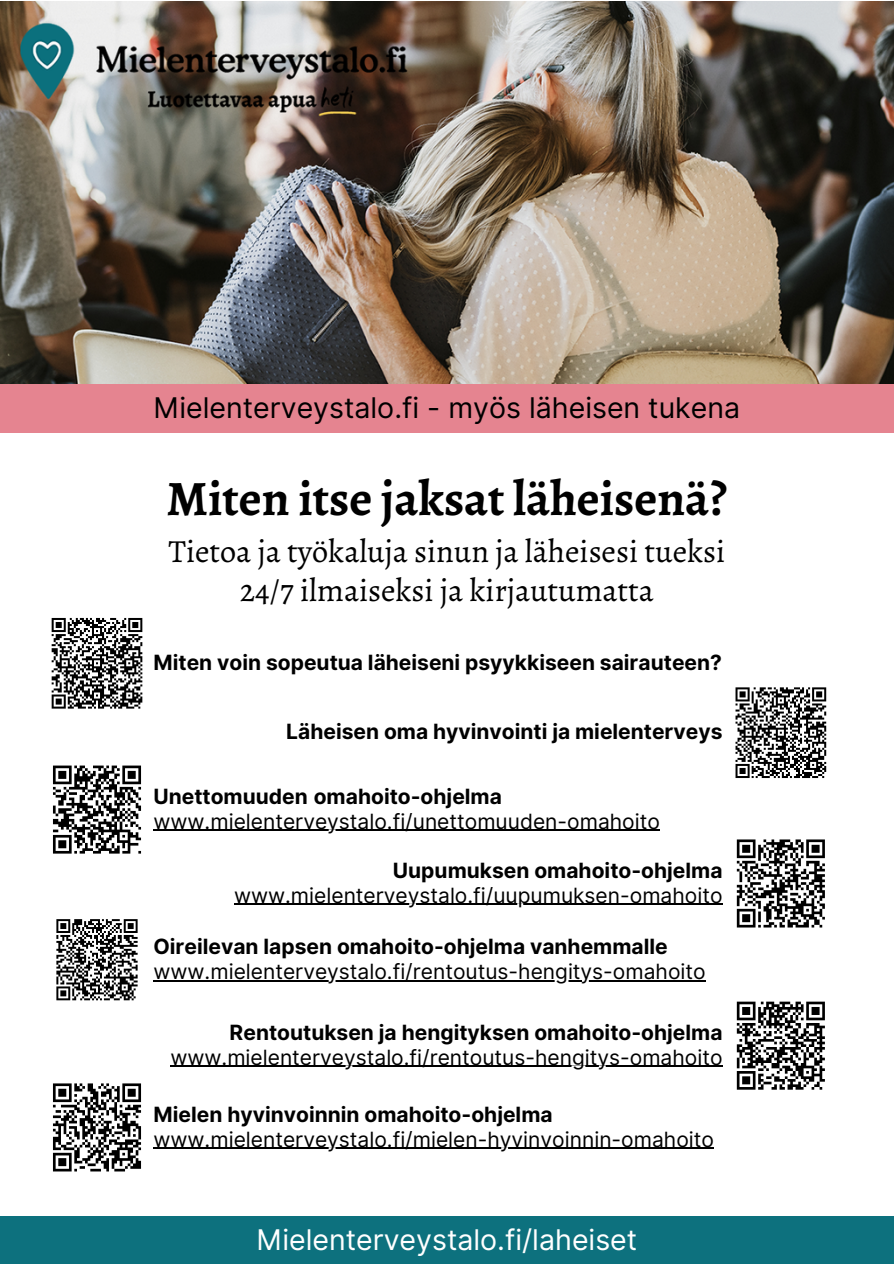
<style>
.page{position:relative;width:894px;height:1264px;background:#fff}
.page>*{position:absolute;margin:0;border:0;box-sizing:border-box;transform-origin:0 0}
.t1{font:700 49.5px "Alegreya";color:#000}
.t2{font:32.25px "Alegreya";color:#000}
.t3{font:28.5px "Inter";color:#000}
.t4{font:28.5px "Inter";color:#fff}
.t5{font:700 21px "Inter";color:#000}
.t6{font:21px "Inter";color:#000}
</style>
<div class="page">
<div style="left:0;top:384px;width:893px;height:49px;background:#e58490"></div>
<div style="left:0;top:1216px;width:893px;height:47px;background:#0d717e"></div>
<img style="left:0;top:1px;width:893px;height:383px">
<hr style="left:153px;top:829px;width:506px;height:2px;background:#000">
<hr style="left:234px;top:903px;width:488px;height:1px;background:#000">
<hr style="left:170px;top:1065px;width:552px;height:2px;background:#000">
<hr style="left:153px;top:1147px;width:560px;height:1px;background:#000">
<svg style="left:51px;top:618px;width:92px;height:91px"></svg>
<svg style="left:735px;top:687px;width:92px;height:91px"></svg>
<svg style="left:53px;top:765px;width:89px;height:89px"></svg>
<svg style="left:736px;top:1001px;width:89px;height:89px"></svg>
<svg style="left:736px;top:839px;width:89px;height:89px"></svg>
<svg style="left:53px;top:1083px;width:89px;height:89px"></svg>
<hr style="left:153px;top:979px;width:552px;height:2px;background:#000">
<svg style="left:56px;top:919px;width:82px;height:82px"></svg>
<p class="t3" style="left:153px;top:390px;width:588px">Mielenterveystalo.fi - myös läheisen tukena</p>
<p class="t1" style="left:166px;top:465px;width:562px">Miten itse jaksat läheisenä?</p>
<p class="t2" style="left:168px;top:529px;width:558px">Tietoa ja työkaluja sinun ja läheisesi tueksi</p>
<p class="t2" style="left:240px;top:568px;width:415px">24/7 ilmaiseksi ja kirjautumatta</p>
<p class="t5" style="left:153px;top:650px;width:570px">Miten voin sopeutua läheiseni psyykkiseen sairauteen?</p>
<p class="t5" style="left:286px;top:719px;width:437px">Läheisen oma hyvinvointi ja mielenterveys</p>
<p class="t5" style="left:153px;top:783px;width:350px">Unettomuuden omahoito-ohjelma</p>
<p class="t6" style="left:153px;top:808px;width:508px">www.mielenterveystalo.fi/unettomuuden-omahoito</p>
<p class="t5" style="left:393px;top:857px;width:331px">Uupumuksen omahoito-ohjelma</p>
<p class="t6" style="left:234px;top:882px;width:490px">www.mielenterveystalo.fi/uupumuksen-omahoito</p>
<p class="t5" style="left:153px;top:933px;width:515px">Oireilevan lapsen omahoito-ohjelma vanhemmalle</p>
<p class="t6" style="left:153px;top:958px;width:553px">www.mielenterveystalo.fi/rentoutus-hengitys-omahoito</p>
<p class="t5" style="left:229px;top:1019px;width:494px">Rentoutuksen ja hengityksen omahoito-ohjelma</p>
<p class="t6" style="left:170px;top:1044px;width:553px">www.mielenterveystalo.fi/rentoutus-hengitys-omahoito</p>
<p class="t5" style="left:153px;top:1101px;width:400px">Mielen hyvinvoinnin omahoito-ohjelma</p>
<p class="t6" style="left:153px;top:1126px;width:562px">www.mielenterveystalo.fi/mielen-hyvinvoinnin-omahoito</p>
<p class="t4" style="left:256px;top:1222px;width:382px">Mielenterveystalo.fi/laheiset</p>
</div>
